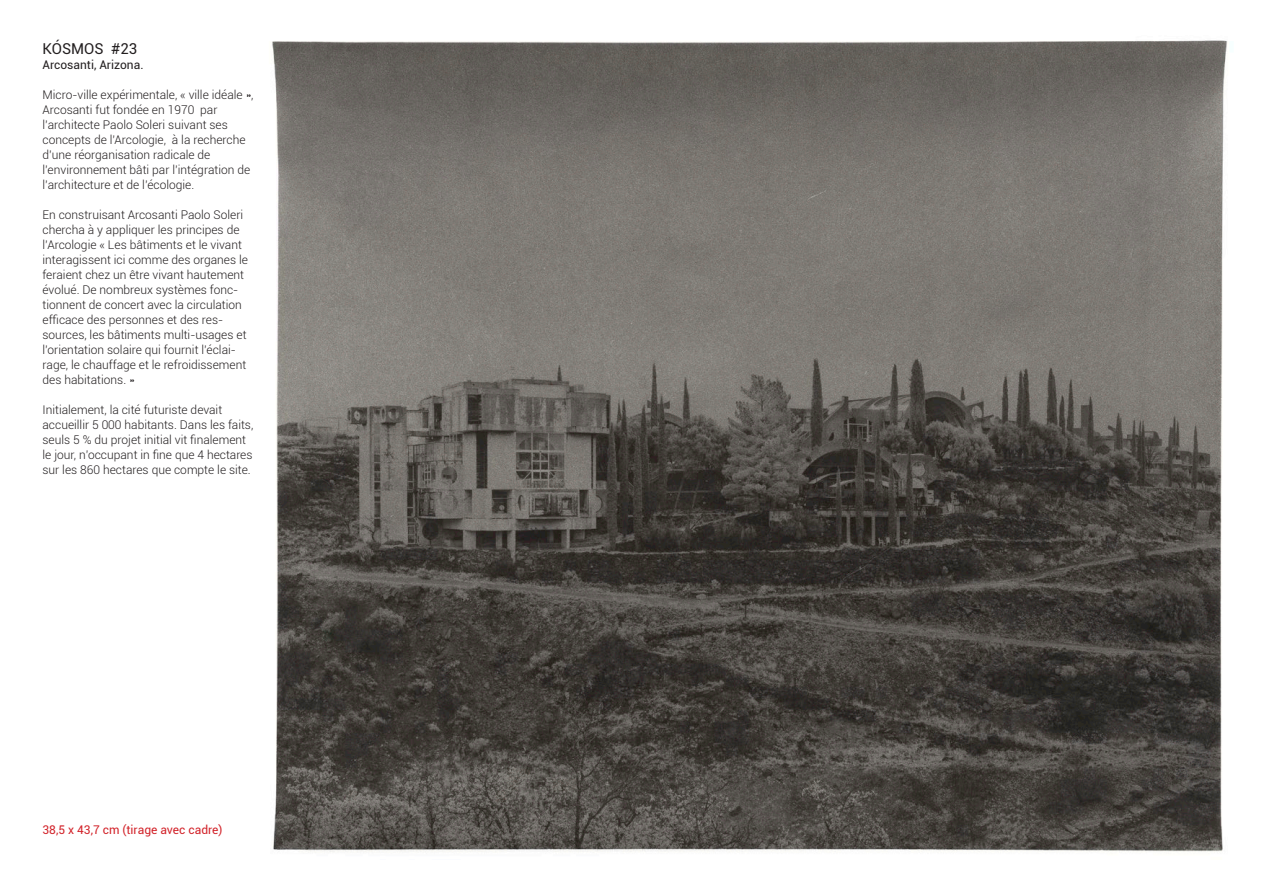
<style>
.page{position:relative;width:1263px;height:893px;background:#fff}
.page>*{position:absolute;margin:0;border:0;box-sizing:border-box;transform-origin:0 0}
.t1{font:15px "Roboto";color:#231f20}
.t2{font:300 12px/15px "Roboto";color:#231f20}
.t3{font:12px "Roboto";color:#d2232a}
.t4{font:12px "Roboto";color:#231f20}
</style>
<div class="page">
<img style="left:272px;top:40px;width:956px;height:813px">
<p class="t1" style="left:43px;top:38px;width:96px">KÓSMOS #23</p>
<p class="t4" style="left:43px;top:56px;width:103px">Arcosanti, Arizona.</p>
<p class="t2" style="left:43px;top:87px;width:212px">Micro-ville expérimentale, « ville idéale », Arcosanti fut fondée en 1970 par l’architecte Paolo Soleri suivant ses concepts de l’Arcologie, à la recherche d’une réorganisation radicale de l’environnement bâti par l’intégration de l’architecture et de l’écologie.</p>
<p class="t2" style="left:43px;top:207px;width:207px">En construisant Arcosanti Paolo Soleri chercha à y appliquer les principes de l’Arcologie « Les bâtiments et le vivant interagissent ici comme des organes le feraient chez un être vivant hautement évolué. De nombreux systèmes fonc&shy;tionnent de concert avec la circulation efficace des personnes et des res&shy;sources, les bâtiments multi-usages et l’orientation solaire qui fournit l’éclai&shy;rage, le chauffage et le refroidissement des habitations. »</p>
<p class="t2" style="left:43px;top:402px;width:212px">Initialement, la cité futuriste devait accueillir 5 000 habitants. Dans les faits, seuls 5 % du projet initial vit finalement le jour, n’occupant in fine que 4 hectares sur les 860 hectares que compte le site.</p>
<p class="t3" style="left:43px;top:821px;width:182px">38,5 x 43,7 cm (tirage avec cadre)</p>
</div>
